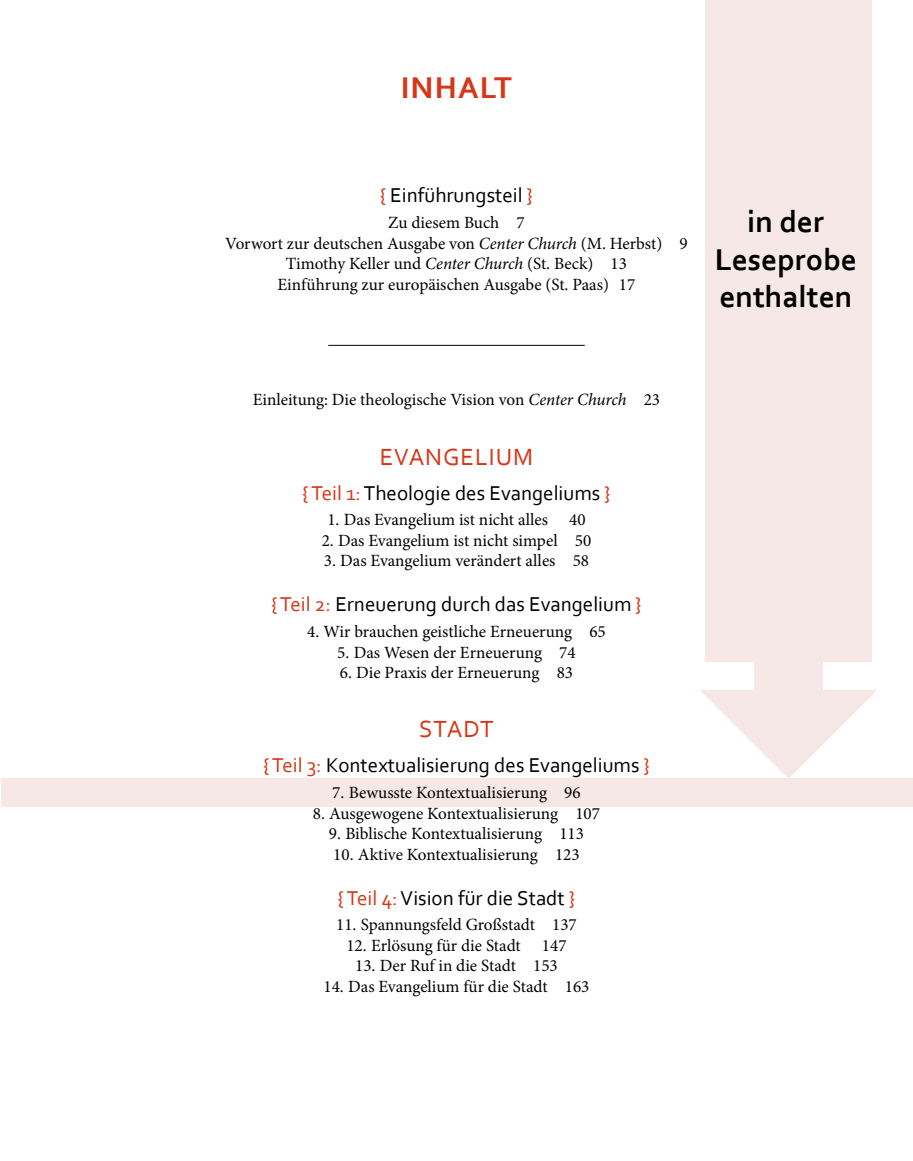
<style>
.page{position:relative;width:913px;height:1161px;background:#fff}
.page>*{position:absolute;margin:0;border:0;box-sizing:border-box;transform-origin:0 0}
.Basisschrift_Übersch{font:700 31.5px/37.8px "Corbel";color:#000;text-align:center}
.TOC_title{font:700 31.5px "Corbel";letter-spacing:.04em;color:#d53718}
.Hauptteil{font:24.5px "Corbel";letter-spacing:.04em;color:#d53718}
.Teil{font:21px "Corbel";color:#000}
.Kapitel_ohne_num{font:17.15px "Minion Pro";color:#000}
.s1{color:#d53718}
.s2{font-style:italic}
</style>
<div class="page">
<svg style="left:701px;top:689px;width:175px;height:90px"></svg>
<div style="left:754px;top:607px;width:68px;height:88px;background:#f7e8e8"></div>
<div style="left:2px;top:779px;width:911px;height:28px;background:#f7e8e8"></div>
<div style="left:704px;top:0;width:167px;height:662px;background:#f7e8e8"></div>
<hr style="left:328px;top:345px;width:257px;height:1px;background:#000">
<p class="TOC_title" style="left:401px;top:68px;width:113px">INHALT</p>
<p class="Teil" style="left:380px;top:182px;width:155px"><span class="s1">{</span> Einführungsteil <span class="s1">}</span></p>
<p class="Kapitel_ohne_num" style="left:388px;top:211px;width:138px">Zu diesem Buch 7</p>
<p class="Kapitel_ohne_num" style="left:225px;top:232px;width:464px">Vorwort zur deutschen Ausgabe von <span class="s2">Center Church</span> (M. Herbst) 9</p>
<p class="Kapitel_ohne_num" style="left:286px;top:252px;width:343px">Timothy Keller und <span class="s2">Center Church</span> (St. Beck) 13</p>
<p class="Kapitel_ohne_num" style="left:278px;top:273px;width:359px">Einführung zur europäischen Ausgabe (St. Paas) 17</p>
<p class="Basisschrift_Übersch" style="left:715px;top:202px;width:144px">in der<br>Leseprobe enthalten</p>
<p class="Kapitel_ohne_num" style="left:253px;top:388px;width:409px">Einleitung: Die theologische Vision von <span class="s2">Center Church</span> 23</p>
<p class="Hauptteil" style="left:380px;top:441px;width:155px">EVANGELIUM</p>
<p class="Teil" style="left:302px;top:480px;width:310px"><span class="s1">{ Teil 1:</span> Theologie des Evangeliums <span class="s1">}</span></p>
<p class="Kapitel_ohne_num" style="left:327px;top:508px;width:260px">1. Das Evangelium ist nicht alles 40</p>
<p class="Kapitel_ohne_num" style="left:322px;top:529px;width:271px">2. Das Evangelium ist nicht simpel 50</p>
<p class="Kapitel_ohne_num" style="left:324px;top:549px;width:267px">3. Das Evangelium verändert alles 58</p>
<p class="Teil" style="left:271px;top:591px;width:372px"><span class="s1">{ Teil 2:</span> Erneuerung durch das Evangelium <span class="s1">}</span></p>
<p class="Kapitel_ohne_num" style="left:307px;top:620px;width:300px">4. Wir brauchen geistliche Erneuerung 65</p>
<p class="Kapitel_ohne_num" style="left:337px;top:640px;width:240px">5. Das Wesen der Erneuerung 74</p>
<p class="Kapitel_ohne_num" style="left:340px;top:661px;width:235px">6. Die Praxis der Erneuerung 83</p>
<p class="Hauptteil" style="left:419px;top:714px;width:76px">STADT</p>
<p class="Teil" style="left:263px;top:752px;width:388px"><span class="s1">{ Teil 3:</span> Kontextualisierung des Evangeliums <span class="s1">}</span></p>
<p class="Kapitel_ohne_num" style="left:332px;top:781px;width:250px">7. Bewusste Kontextualisierung 96</p>
<p class="Kapitel_ohne_num" style="left:313px;top:801px;width:289px">8. Ausgewogene Kontextualisierung 107</p>
<p class="Kapitel_ohne_num" style="left:329px;top:822px;width:257px">9. Biblische Kontextualisierung 113</p>
<p class="Kapitel_ohne_num" style="left:333px;top:843px;width:248px">10. Aktive Kontextualisierung 123</p>
<p class="Teil" style="left:338px;top:885px;width:239px"><span class="s1">{ Teil 4:</span> Vision für die Stadt <span class="s1">}</span></p>
<p class="Kapitel_ohne_num" style="left:336px;top:913px;width:242px">11. Spannungsfeld Großstadt 137</p>
<p class="Kapitel_ohne_num" style="left:346px;top:934px;width:222px">12. Erlösung für die Stadt 147</p>
<p class="Kapitel_ohne_num" style="left:355px;top:954px;width:204px">13. Der Ruf in die Stadt 153</p>
<p class="Kapitel_ohne_num" style="left:323px;top:975px;width:267px">14. Das Evangelium für die Stadt 163</p>
</div>
